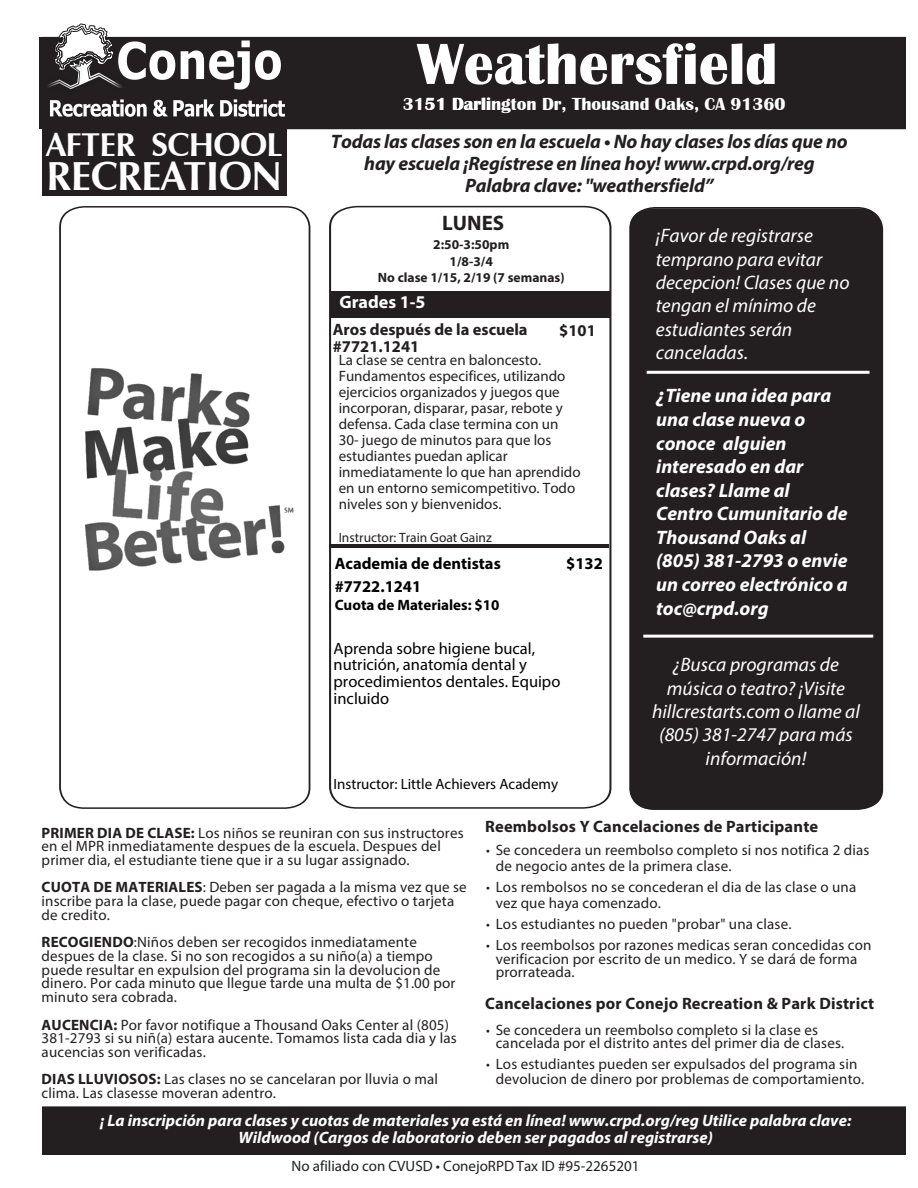
<style>
.page{position:relative;width:918px;height:1188px;background:#fff}
.page>*{position:absolute;margin:0;border:0;box-sizing:border-box;transform-origin:0 0}
.t1{font:700 60px "Britannic";color:#fff}
.t2{font:700 40.5px "Zapf Humanist 601 BT";letter-spacing:-.01em;color:#fff}
.t3{font:700 33px "Zapf Humanist 601 BT";letter-spacing:-.02em;color:#fff}
.t4{font:700 21px "Myriad Pro";color:#231f20}
.t5{font:italic 19.5px/23.4px "Myriad Pro";color:#fff}
.t6{font:italic 700 19.5px/23.7px "Myriad Pro";color:#fff}
.t7{font:italic 700 19.5px/22px "Myriad Pro";letter-spacing:-.01em;color:#231f20;text-align:center}
.t8{font:700 18px "Britannic";color:#fff}
.t9{font:700 18px "Myriad Pro";color:#fff}
.t10{font:italic 700 16.5px/16.6px "Myriad Pro";color:#fff;text-align:center}
.t11{font:700 16.5px "Myriad Pro";letter-spacing:.01em;color:#231f20}
.t12{font:16.5px/16.6px "Myriad Pro";color:#000}
.t13{font:700 16.5px/22.5px "Myriad Pro";color:#000}
.t14{font:15px/13.6px "Myriad Pro";letter-spacing:.01em;color:#231f20}
.t15{font:15px "Myriad Pro";color:#000}
.t16{font:700 15px "Myriad Pro";color:#000}
.t17{font:700 13.5px/16.5px "Myriad Pro";color:#231f20;text-align:center}
.t18{font:13.5px "Myriad Pro";color:#231f20}
.s1{font-size:21px}
.s2{font-weight:700}
.s3{font-stretch:condensed;font-size:14.85px}
</style>
<div class="page">
<div style="left:39px;top:38px;width:865px;height:91px;background:#231f20"></div>
<div style="left:42px;top:37px;width:864px;height:92px;border:2px solid #231f20"></div>
<div style="left:42px;top:129px;width:244px;height:67px;background:#231f20"></div>
<img style="left:42px;top:58px;width:3px;height:36px">
<img style="left:42px;top:86px;width:81px;height:3px">
<img style="left:42px;top:59px;width:51px;height:28px">
<svg style="left:54px;top:23px;width:121px;height:63px"></svg>
<svg style="left:181px;top:41px;width:100px;height:49px"></svg>
<svg style="left:50px;top:99px;width:97px;height:18px"></svg>
<svg style="left:153px;top:99px;width:61px;height:18px"></svg>
<svg style="left:220px;top:99px;width:65px;height:18px"></svg>
<div style="left:43px;top:1107px;width:862px;height:47px;background:#231f20"></div>
<div style="left:42px;top:1106px;width:864px;height:49px;border:2px solid #231f20"></div>
<svg style="left:59px;top:206px;width:252px;height:603px"></svg>
<div style="left:629px;top:207px;width:254px;height:603px;background:#231f20"></div>
<svg style="left:329px;top:205px;width:283px;height:604px"></svg>
<hr style="left:647px;top:371px;width:223px;height:3px;background:#fff">
<img style="left:59px;top:343px;width:250px;height:287px">
<svg style="left:643px;top:634px;width:230px;height:4px"></svg>
<hr style="left:330px;top:545px;width:279px;height:3px;background:#231f20">
<h1 class="t1" style="left:417px;top:30px;width:362px">Weathersfield</h1>
<h3 class="t3" style="left:46px;top:124px;width:238px">AFTER SCHOOL</h3>
<h2 class="t2" style="left:47px;top:151px;width:237px">RECREATION</h2>
<p class="t8" style="left:403px;top:94px;width:384px">3151 Darlington Dr, Thousand Oaks, CA 91360</p>
<h3 class="t7" style="left:331px;top:129px;width:518px">Todas las clases son en la escuela • No hay clases los días que no hay escuela ¡Regístrese en línea hoy! www.crpd.org/reg<br>Palabra clave: "weathersfield”</h3>
<h3 class="t4" style="left:442px;top:209px;width:64px">LUNES</h3>
<p class="t17" style="left:378px;top:236px;width:188px">2:50-3:50pm<br>1/8-3/4<br>No clase 1/15, 2/19 (7 semanas)</p>
<p class="t9" style="left:340px;top:290px;width:88px">Grades 1-5</p>
<p class="t11" style="left:333px;top:319px;width:196px">Aros después de la escuela</p>
<p class="t11" style="left:559px;top:319px;width:38px">$101</p>
<p class="t11" style="left:333px;top:335px;width:88px">#7721.1241</p>
<p class="t14" style="left:339px;top:352px;width:243px;line-height:16px">La clase se centra en baloncesto.<br>Fundamentos especifices, utilizando ejercicios organizados y juegos que incorporan, disparar, pasar, rebote y defensa. Cada clase termina con un 30- juego de minutos para que los estudiantes puedan aplicar inmediatamente lo que han aprendido en un entorno semicompetitivo. Todo niveles son y bienvenidos.</p>
<p class="t18" style="left:339px;top:529px;width:155px">Instructor: Train Goat Gainz</p>
<p class="t13" style="left:566px;top:551px;width:38px">$132</p>
<p class="t13" style="left:335px;top:552px;width:168px">Academia de dentistas #7722.1241</p>
<p class="t16" style="left:335px;top:595px;width:166px">Cuota de Materiales: $10</p>
<p class="t12" style="left:334px;top:639px;width:228px">Aprenda sobre higiene bucal, nutrición, anatomía dental y procedimientos dentales. Equipo incluido</p>
<p class="t15" style="left:334px;top:775px;width:226px">Instructor: Little Achievers Academy</p>
<h3 class="t5" style="left:656px;top:224px;width:195px">¡Favor de registrarse temprano para evitar decepcion! Clases que no tengan el mínimo de estudiantes serán canceladas.</h3>
<h3 class="t6" style="left:656px;top:383px;width:193px"><span class="s1">¿</span>Tiene una idea para una clase nueva o conoce alguien interesado en dar clases? Llame al<br>Centro Cumunitario de<br>Thousand Oaks al (805) 381-2793 o envie un correo electrónico a toc@crpd.org</h3>
<h3 class="t5" style="left:652px;top:653px;width:209px;text-align:center">¿Busca programas de música o teatro? ¡Visite hillcrestarts.com o llame al (805) 381-2747 para más información!</h3>
<p class="t14" style="left:42px;top:826px;width:423px"><span class="s2">PRIMER DIA DE CLASE:</span> Los niños se reuniran con sus instructores en el MPR inmediatamente despues de la escuela. Despues del primer dia, el estudiante tiene que ir a su lugar assignado.</p>
<p class="t14" style="left:42px;top:880px;width:427px"><span class="s2">CUOTA DE MATERIALES</span>: Deben ser pagada a la misma vez que se inscribe para la clase, puede pagar con cheque, efectivo o tarjeta de credito.</p>
<p class="t14" style="left:42px;top:935px;width:415px"><span class="s2">RECOGIENDO</span>:Niños deben ser recogidos inmediatamente despues de la clase. Si no son recogidos a su niño(a) a tiempo puede resultar en expulsion del programa sin la devolucion de dinero. Por cada minuto que llegue tarde una multa de $1.00 por minuto sera cobrada.</p>
<p class="t14" style="left:42px;top:1017px;width:417px"><span class="s2">AUCENCIA:</span> Por favor notifique a Thousand Oaks Center al (805)<br>381-2793 si su niñ(a) estara aucente. Tomamos lista cada dia y las aucencias son verificadas.</p>
<p class="t14" style="left:42px;top:1072px;width:398px"><span class="s2">DIAS LLUVIOSOS:</span> Las clases no se cancelaran por lluvia o mal clima. Las clasesse moveran adentro.</p>
<p class="t11" style="left:485px;top:816px;width:335px">Reembolsos Y Cancelaciones de Participante</p>
<p class="t14" style="left:496px;top:842px;width:375px;line-height:16px;text-indent:-9px"><span class="s3">•</span> Se concedera un reembolso completo si nos notifica 2 dias de negocio antes de la primera clase.</p>
<p class="t14" style="left:496px;top:879px;width:362px;line-height:16px;text-indent:-9px"><span class="s3">•</span> Los rembolsos no se concederan el dia de las clase o una vez que haya comenzado.</p>
<p class="t14" style="left:486px;top:917px;width:307px"><span class="s3">•</span> Los estudiantes no pueden "probar" una clase.</p>
<p class="t14" style="left:496px;top:938px;width:377px;text-indent:-9px"><span class="s3">•</span> Los reembolsos por razones medicas seran concedidas con verificacion por escrito de un medico. Y se dará de forma prorrateada.</p>
<p class="t11" style="left:485px;top:993px;width:390px">Cancelaciones por Conejo Recreation &amp; Park District</p>
<p class="t14" style="left:496px;top:1023px;width:350px;line-height:13px;text-indent:-9px"><span class="s3">•</span> Se concedera un reembolso completo si la clase es cancelada por el distrito antes del primer dia de clases.</p>
<p class="t14" style="left:496px;top:1056px;width:370px;line-height:14.9px;text-indent:-9px"><span class="s3">•</span> Los estudiantes pueden ser expulsados del programa sin devolucion de dinero por problemas de comportamiento.</p>
<p class="t10" style="left:100px;top:1112px;width:753px">¡ La inscripción para clases y cuotas de materiales ya está en línea! www.crpd.org/reg Utilice palabra clave:<br>Wildwood (Cargos de laboratorio deben ser pagados al registrarse)</p>
<p class="t14" style="left:292px;top:1159px;width:349px">No afiliado con CVUSD • ConejoRPD Tax ID #95-2265201</p>
</div>
